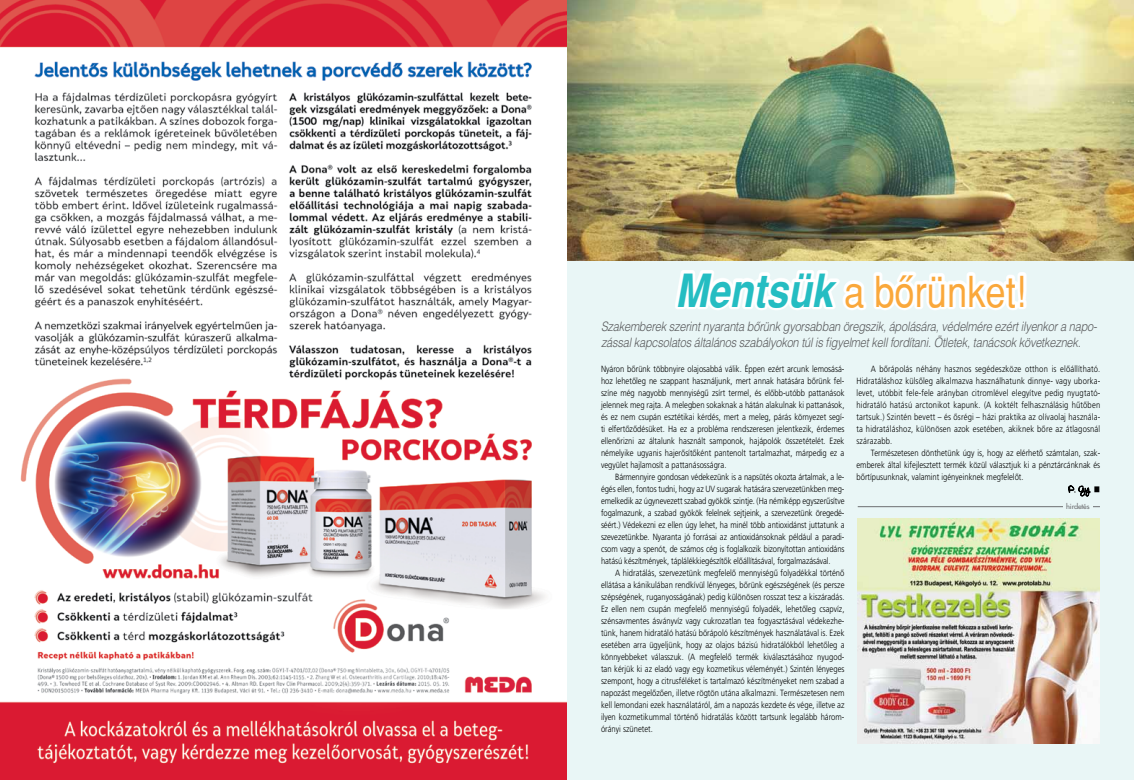
<style>
.page{position:relative;width:1134px;height:780px;background:#fff}
.page>*{position:absolute;margin:0;border:0;box-sizing:border-box;transform-origin:0 0}
.t1{font:42.8px "KB Helvetica Roman";color:#faa83b;scale:.85 1}
.t2{font:italic 13px/16px "KB Helvetica Light";letter-spacing:-.02em;color:#58595b;scale:.85 1}
.t3{font:300 9px/12px "Frutiger Alt";color:#000;text-align:justify;scale:.85 1}
.t4{font:300 7px "Futura Hungary";letter-spacing:-.02em;color:#6d6e71;scale:1.06 1}
.s1{font-family:"KB Helvetica Bold";font-style:italic;font-size:45.8px;color:#25bdc2}
</style>
<div class="page">
<div style="left:567px;top:261px;width:567px;height:519px;background:#e9f6f6"></div>
<img style="left:567px;top:0;width:567px;height:261px">
<img style="left:0;top:0;width:567px;height:780px">
<img style="left:857px;top:518px;width:243px;height:225px">
<hr style="left:858px;top:506px;width:242px;height:1px;background:#6d6e71">
<div style="left:1063px;top:502px;width:29px;height:8px;background:#e9f6f6"></div>
<svg style="left:675px;top:270px;width:351px;height:40px;fill:#fff"></svg>
<svg style="left:1068px;top:485px;width:23px;height:12px"></svg>
<h1 class="t1" style="left:675px;top:266px;width:414px"><span class="s1">Mentsük</span> a bôrünket!</h1>
<h2 class="t2" style="left:601px;top:318px;width:585px">Szakemberek szerint nyaranta bôrünk gyorsabban öregszik, ápolására, védelmére ezért ilyenkor a napo&shy;zással kapcsolatos általános szabályokon túl is figyelmet kell fordítani. Ötletek, tanácsok következnek.</h2>
<p class="t3" style="left:601px;top:363px;width:288px">Nyáron bôrünk többnyire olajosabbá válik. Éppen ezért arcunk lemosásá&shy;hoz lehetôleg ne szappant használjunk, mert annak hatására bôrünk fel&shy;színe még nagyobb mennyiségû zsírt termel, és elôbb-utóbb pattanások jelennek meg rajta. A melegben sokaknak a hátán alakulnak ki pattanások, és ez nem csupán esztétikai kérdés, mert a meleg, párás környezet segí&shy;ti elfertôzôdésüket. Ha ez a probléma rendszeresen jelentkezik, érdemes ellenôrizni az általunk használt samponok, hajápolók összetételét. Ezek némelyike ugyanis hajerôsítôként pantenolt tartalmazhat, márpedig ez a vegyület hajlamosít a pattanásosságra.</p>
<p class="t3" style="left:601px;top:471px;width:288px;text-indent:14px">Bármennyire gondosan védekezünk is a napsütés okozta ártalmak, a le&shy;égés ellen, fontos tudni, hogy az UV sugarak hatására szervezetünkben meg&shy;emelkedik az úgynevezett szabad gyökök szintje. (Ha némiképp egyszerûsítve fogalmazunk, a szabad gyökök felelnek sejtjeink, a szervezetünk öregedé&shy;séért.) Védekezni ez ellen úgy lehet, ha minél több antioxidánst juttatunk a szevezetünkbe. Nyaranta jó forrásai az antioxidánsoknak például a paradi&shy;csom vagy a spenót, de számos cég is foglalkozik bizonyítottan antioxidáns hatású készítmények, táplálékkiegészítôk elôállításával, forgalmazásával.</p>
<p class="t3" style="left:601px;top:567px;width:288px;text-indent:14px">A hidratálás, szervezetünk megfelelô mennyiségû folyadékkal történô ellátása a kánikulában rendkívül lényeges, bôrünk egészségének (és persze szépségének, ruganyosságának) pedig különösen rosszat tesz a kiszáradás.<br>Ez ellen nem csupán megfelelô mennyiségû folyadék, lehetôleg csapvíz, szénsavmentes ásványvíz vagy cukrozatlan tea fogyasztásával védekezhe&shy;tünk, hanem hidratáló hatású bôrápoló készítmények használatával is. Ezek esetében arra ügyeljünk, hogy az olajos bázisú hidratálókból lehetôleg a könnyebbeket válasszuk. (A megfelelô termék kiválasztásához nyugod&shy;tan kérjük ki az eladó vagy egy kozmetikus véleményét.) Szintén lényeges szempont, hogy a citrusféléket is tartalmazó készítményeket nem szabad a napozást megelôzôen, illetve rögtön utána alkalmazni. Természetesen nem kell lemondani ezek használatáról, ám a napozás kezdete és vége, illetve az ilyen kozmetikummal történô hidratálás között tartsunk legalább három&shy;órányi szünetet.</p>
<p class="t3" style="left:856px;top:363px;width:288px;text-indent:14px">A bôrápolás néhány hasznos segédeszköze otthon is elôállítható.<br>Hidratáláshoz külsôleg alkalmazva használhatunk dinnye- vagy uborka&shy;levet, utóbbit fele-fele arányban citromlével elegyítve pedig nyugtató&shy;hidratáló hatású arctonikot kapunk. (A koktélt felhasználásig hûtôben tartsuk.) Szintén bevett – és ôsrégi – házi praktika az olívaolaj használa&shy;ta hidratáláshoz, különösen azok esetében, akiknek bôre az átlagosnál szárazabb.</p>
<p class="t3" style="left:856px;top:447px;width:288px;text-indent:14px">Természetesen dönthetünk úgy is, hogy az elérhetô számtalan, szak&shy;emberek által kifejlesztett termék közül választjuk ki a pénztárcánknak és bôrtípusunknak, valamint igényeinknek megfelelôt.</p>
<p class="t4" style="left:1066px;top:502px;width:24px">hirdetés</p>
</div>
